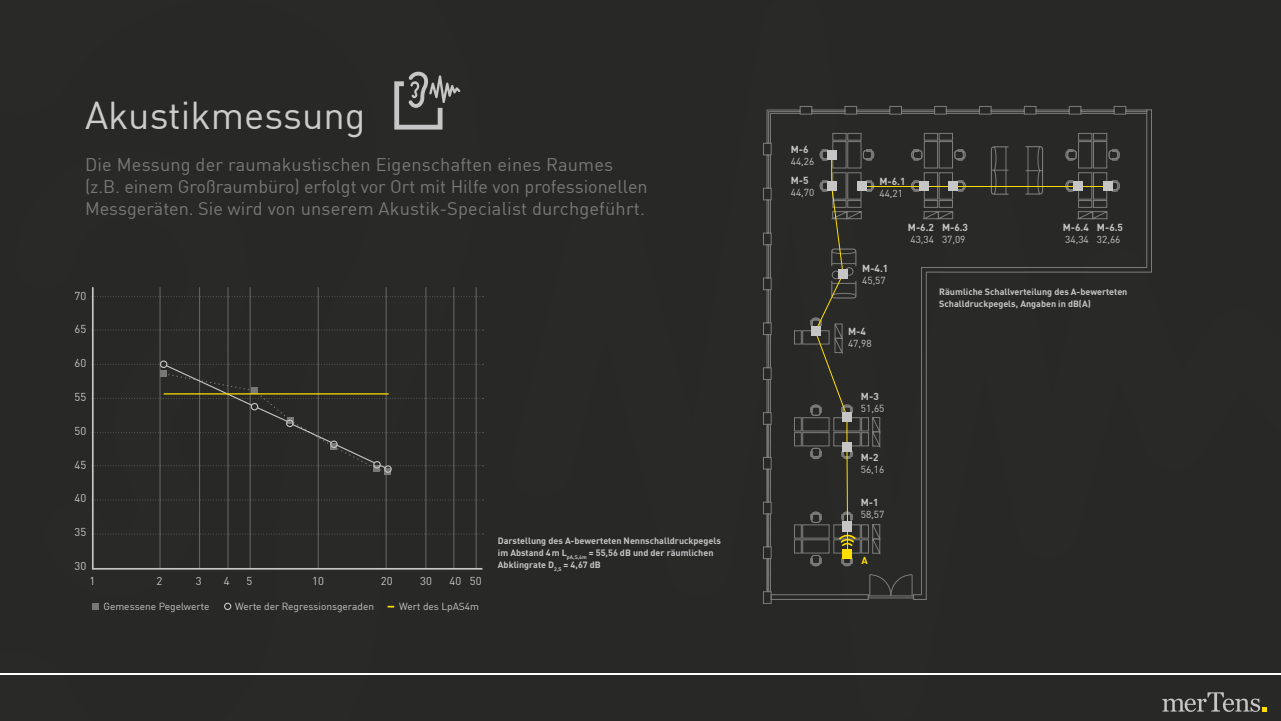
<style>
.page{position:relative;width:1281px;height:721px;background:#fff}
.page>*{position:absolute;margin:0;border:0;box-sizing:border-box;transform-origin:0 0}
.t1{font:38px "DINOT";color:#ccc}
.t2{font:18px/22px "DINOT";letter-spacing:.005em;color:#787877}
.t3{font:11.2px "DINOT";color:#c6c6c6}
.t4{font:10.1px "DINOT";color:#c6c6c6}
.t5{font:10px "DINOT";color:#c6c6c6}
.t6{font:700 10px "DINOT";color:#c6c6c6}
.t7{font:700 10px "DINOT";color:#ffde00}
.t8{font:700 9px/12px "DINOT";color:#c6c6c6}
</style>
<div class="page">
<div style="left:0;top:0;width:507px;height:720px;background:#282827"></div>
<div style="left:11px;top:147px;width:248px;height:449px;background:#282827"></div>
<div style="left:507px;top:0;width:773px;height:720px;background:#282827"></div>
<svg style="left:92px;top:603px;width:6px;height:6px"></svg>
<div style="left:224px;top:602px;width:7px;height:7px;border:1px solid #c6c6c6;border-radius:50%"></div>
<svg style="left:387px;top:605px;width:7px;height:2px"></svg>
<hr style="left:92px;top:567px;width:390px;height:2px;background:#c6c6c6">
<svg style="left:94px;top:533px;width:389px;height:1px"></svg>
<svg style="left:94px;top:499px;width:389px;height:1px"></svg>
<svg style="left:94px;top:329px;width:389px;height:1px"></svg>
<svg style="left:94px;top:296px;width:389px;height:1px"></svg>
<hr style="left:92px;top:287px;width:2px;height:281px;background:#c6c6c6">
<hr style="left:160px;top:287px;width:1px;height:281px;background:#fff">
<hr style="left:199px;top:287px;width:1px;height:281px;background:#fff">
<hr style="left:227px;top:287px;width:1px;height:281px;background:#fff">
<hr style="left:250px;top:287px;width:1px;height:281px;background:#fff">
<hr style="left:318px;top:287px;width:1px;height:281px;background:#fff">
<hr style="left:385px;top:287px;width:1px;height:281px;background:#fff">
<hr style="left:425px;top:287px;width:1px;height:281px;background:#fff">
<hr style="left:453px;top:287px;width:1px;height:281px;background:#fff">
<hr style="left:475px;top:287px;width:1px;height:281px;background:#fff">
<div style="left:160px;top:360px;width:7px;height:8px;border:1px solid #c6c6c6;border-radius:50%"></div>
<svg style="left:93px;top:363px;width:390px;height:111px;background:#2d2d2b"></svg>
<hr style="left:164px;top:393px;width:224px;height:1px;background:#ffde00">
<svg style="left:394px;top:71px;width:66px;height:58px;background:#555554"></svg>
<hr style="left:767px;top:469px;width:1px;height:33px;background:#fff">
<hr style="left:770px;top:469px;width:1px;height:33px;background:#fff">
<hr style="left:767px;top:424px;width:1px;height:33px;background:#fff">
<hr style="left:770px;top:424px;width:1px;height:33px;background:#fff">
<hr style="left:770px;top:379px;width:1px;height:33px;background:#fff">
<hr style="left:770px;top:334px;width:1px;height:33px;background:#fff">
<hr style="left:770px;top:289px;width:1px;height:33px;background:#fff">
<hr style="left:770px;top:245px;width:1px;height:33px;background:#fff">
<hr style="left:770px;top:200px;width:1px;height:33px;background:#fff">
<hr style="left:770px;top:155px;width:1px;height:33px;background:#fff">
<svg style="left:766px;top:109px;width:34px;height:35px"></svg>
<hr style="left:770px;top:113px;width:30px;height:1px;background:#fff">
<hr style="left:811px;top:113px;width:33px;height:1px;background:#fff">
<hr style="left:856px;top:113px;width:33px;height:1px;background:#fff">
<hr style="left:901px;top:113px;width:33px;height:1px;background:#fff">
<hr style="left:767px;top:513px;width:1px;height:33px;background:#fff">
<hr style="left:770px;top:513px;width:1px;height:33px;background:#fff">
<hr style="left:767px;top:558px;width:1px;height:33px;background:#fff">
<hr style="left:770px;top:558px;width:1px;height:33px;background:#fff">
<div style="left:920px;top:109px;width:231px;height:486px;background:#282827"></div>
<svg style="left:1108px;top:149px;width:11px;height:12px"></svg>
<svg style="left:1108px;top:180px;width:11px;height:12px"></svg>
<svg style="left:1065px;top:149px;width:11px;height:12px"></svg>
<svg style="left:1065px;top:180px;width:11px;height:12px"></svg>
<svg style="left:1075px;top:211px;width:32px;height:8px"></svg>
<svg style="left:1024px;top:145px;width:19px;height:50px"></svg>
<svg style="left:989px;top:146px;width:20px;height:49px"></svg>
<hr style="left:862px;top:186px;width:245px;height:1px;background:#ffde00">
<svg style="left:810px;top:149px;width:155px;height:450px;background:#2f2f2d"></svg>
<div style="left:842px;top:548px;width:9px;height:10px;background:#ffde00"></div>
<div style="left:842px;top:442px;width:9px;height:9px;background:#c6c6c6"></div>
<div style="left:842px;top:412px;width:9px;height:9px;background:#c6c6c6"></div>
<div style="left:811px;top:326px;width:9px;height:9px;background:#c6c6c6"></div>
<div style="left:838px;top:269px;width:9px;height:9px;background:#c6c6c6"></div>
<div style="left:827px;top:181px;width:9px;height:9px;background:#c6c6c6"></div>
<div style="left:857px;top:181px;width:9px;height:9px;background:#c6c6c6"></div>
<div style="left:919px;top:181px;width:9px;height:9px;background:#c6c6c6"></div>
<div style="left:948px;top:181px;width:9px;height:9px;background:#c6c6c6"></div>
<div style="left:1072px;top:181px;width:10px;height:9px;background:#c6c6c6"></div>
<div style="left:1103px;top:181px;width:9px;height:9px;background:#c6c6c6"></div>
<div style="left:827px;top:150px;width:9px;height:9px;background:#c6c6c6"></div>
<div style="left:842px;top:521px;width:9px;height:9px;background:#c6c6c6"></div>
<div style="left:842px;top:522px;width:9px;height:9px;background:#c6c6c6"></div>
<h1 class="t1" style="left:85px;top:86px;width:282px">Akustikmessung</h1>
<h2 class="t2" style="left:85px;top:152px;width:564px">Die Messung der raumakustischen Eigenschaften eines Raumes (z.B. einem Großraumbüro) erfolgt vor Ort mit Hilfe von professionellen<br>Messgeräten. Sie wird von unserem Akustik-Specialist durchgeführt.</h2>
<p class="t3" style="left:75px;top:287px;width:13px">70</p>
<p class="t3" style="left:75px;top:320px;width:13px">65</p>
<p class="t3" style="left:75px;top:354px;width:13px">60</p>
<p class="t3" style="left:75px;top:388px;width:13px">55</p>
<p class="t3" style="left:75px;top:422px;width:13px">50</p>
<p class="t3" style="left:75px;top:455px;width:13px">45</p>
<p class="t3" style="left:75px;top:489px;width:13px">40</p>
<p class="t3" style="left:75px;top:523px;width:13px">35</p>
<p class="t3" style="left:75px;top:557px;width:13px">30</p>
<p class="t3" style="left:90px;top:571px;width:7px">1</p>
<p class="t3" style="left:156px;top:571px;width:7px">2</p>
<p class="t3" style="left:196px;top:571px;width:7px">3</p>
<p class="t3" style="left:224px;top:571px;width:7px">4</p>
<p class="t3" style="left:246px;top:571px;width:7px">5</p>
<p class="t3" style="left:312px;top:571px;width:13px">10</p>
<p class="t3" style="left:381px;top:571px;width:13px">20</p>
<p class="t3" style="left:420px;top:571px;width:13px">30</p>
<p class="t3" style="left:449px;top:571px;width:33px">40 50</p>
<p class="t4" style="left:103px;top:598px;width:108px">Gemessene Pegelwerte</p>
<p class="t4" style="left:235px;top:598px;width:140px">Werte der Regressionsgeraden</p>
<p class="t4" style="left:399px;top:598px;width:81px">Wert des LpAS4m</p>
<p class="t8" style="left:498px;top:533px;width:224px">Darstellung des A-bewerteten Nennschalldruckpegels im Abstand 4m L<sub>pA,S,4m</sub> = 55,56 dB und der räumlichen<br>Abklingrate D<sub>2,S</sub> = 4,67 dB</p>
<p class="t6" style="left:790px;top:141px;width:19px">M-6</p>
<p class="t5" style="left:790px;top:153px;width:25px">44,26</p>
<p class="t6" style="left:790px;top:172px;width:19px">M-5</p>
<p class="t5" style="left:790px;top:184px;width:25px">44,70</p>
<p class="t6" style="left:879px;top:174px;width:28px">M-6.1</p>
<p class="t5" style="left:879px;top:186px;width:25px">44,21</p>
<p class="t6" style="left:862px;top:260px;width:28px">M-4.1</p>
<p class="t5" style="left:862px;top:272px;width:25px">45,57</p>
<p class="t6" style="left:907px;top:219px;width:28px">M-6.2</p>
<p class="t5" style="left:910px;top:232px;width:25px">43,34</p>
<p class="t6" style="left:941px;top:219px;width:28px">M-6.3</p>
<p class="t5" style="left:941px;top:232px;width:25px">37,09</p>
<p class="t6" style="left:1062px;top:219px;width:28px">M-6.4</p>
<p class="t5" style="left:1065px;top:232px;width:25px">34,34</p>
<p class="t6" style="left:1096px;top:219px;width:28px">M-6.5</p>
<p class="t5" style="left:1096px;top:232px;width:25px">32,66</p>
<p class="t6" style="left:848px;top:323px;width:19px">M-4</p>
<p class="t5" style="left:848px;top:335px;width:25px">47,98</p>
<p class="t6" style="left:860px;top:388px;width:19px">M-3</p>
<p class="t5" style="left:860px;top:400px;width:25px">51,65</p>
<p class="t6" style="left:860px;top:449px;width:19px">M-2</p>
<p class="t5" style="left:860px;top:461px;width:25px">56,16</p>
<p class="t6" style="left:860px;top:494px;width:19px">M-1</p>
<p class="t5" style="left:860px;top:506px;width:25px">58,57</p>
<p class="t7" style="left:861px;top:552px;width:8px">A</p>
<p class="t8" style="left:939px;top:285px;width:190px">Räumliche Schallverteilung des A-bewerteten<br>Schalldruckpegels, Angaben in dB(A)</p>
</div>
